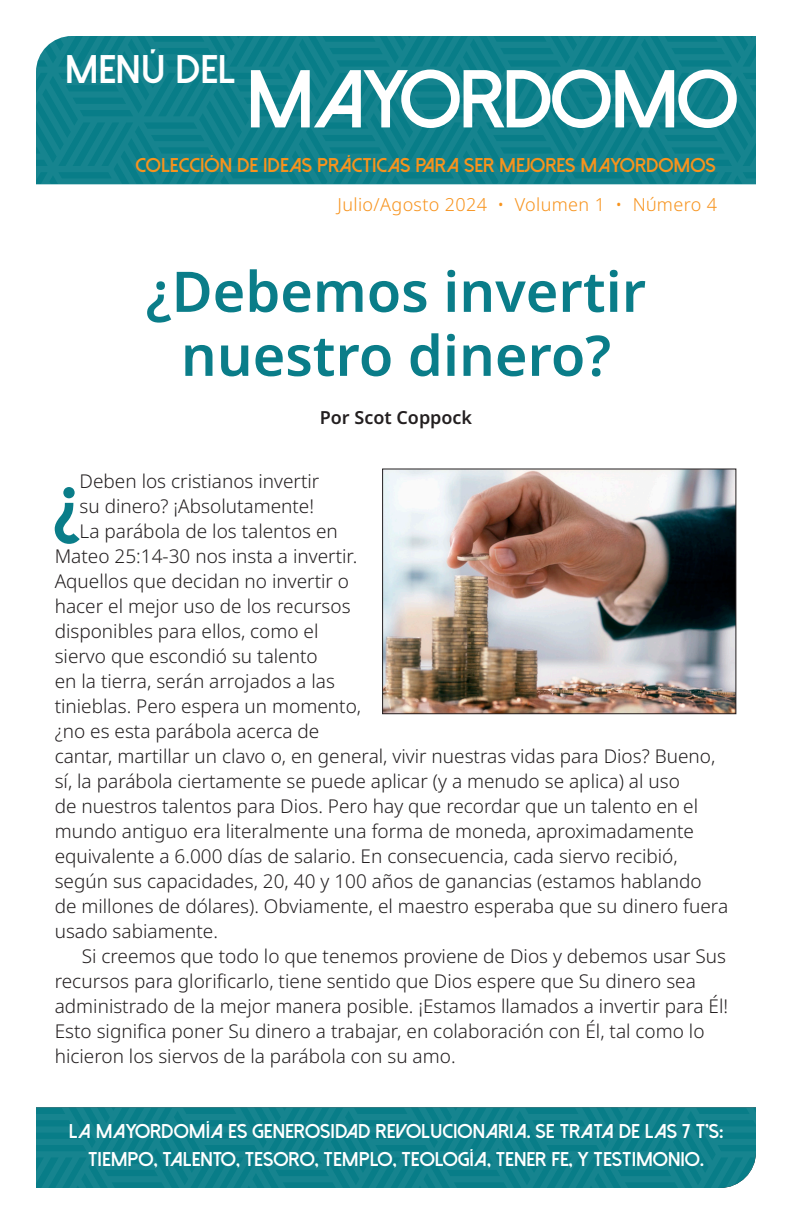
<style>
.page{position:relative;width:792px;height:1224px;background:#fff}
.page>*{position:absolute;margin:0;border:0;box-sizing:border-box;transform-origin:0 0}
.t1{font:800 82px "Dolce Vita";letter-spacing:-.03em;color:#fff}
.Body_Copy-Drop_Cap{font:800 80px "Dolce Vita";color:#0a7d89}
.t2{font:600 56px "Noto Sans";color:#0a7d89}
.t3{font:800 40px "Dolce Vita";color:#fff}
.t4{font:800 20px "Dolce Vita";color:#fff}
.t5{font:800 20px "Dolce Vita";color:#f7931d}
.Body_Copy-Drop_Cap-2{font:300 19px "Noto Sans";color:#231f20}
.Body_Copy{font:300 19px/25px "Noto Sans";color:#231f20}
.t6{font:300 18px "Noto Sans";letter-spacing:.02em;color:#f7931d}
.t7{font:600 18px "Noto Sans";color:#231f20}
</style>
<div class="page">
<svg style="left:36px;top:36px;width:720px;height:148px;background:#10818c"></svg>
<img style="left:384px;top:470px;width:350px;height:242px">
<div style="left:382px;top:468px;width:354px;height:246px;border:1px solid #231f20"></div>
<svg style="left:36px;top:1107px;width:720px;height:81px;background:#10818c"></svg>
<p class="t3" style="left:65px;top:49px;width:172px">MENÚ DEL</p>
<p class="t1" style="left:246px;top:58px;width:495px">MAYORDOMO</p>
<p class="t5" style="left:135px;top:155px;width:582px">COLECCIÓN DE IDEAS PRÁCTICAS PARA SER MEJORES MAYORDOMOS</p>
<p class="t6" style="left:338px;top:192px;width:381px">Julio/Agosto 2024 • Volumen 1 • NÚmero 4</p>
<p class="t2" style="left:146px;top:252px;width:502px">¿Debemos invertir</p>
<p class="t2" style="left:181px;top:316px;width:432px">nuestro dinero?</p>
<p class="t7" style="left:320px;top:404px;width:154px">Por Scot Coppock</p>
<p class="Body_Copy-Drop_Cap-2" style="left:80px;top:468px;width:241px">Deben los cristianos invertir</p>
<p class="Body_Copy-Drop_Cap-2" style="left:80px;top:493px;width:236px">su dinero? ¡Absolutamente!</p>
<p class="Body_Copy-Drop_Cap-2" style="left:80px;top:518px;width:260px">La parábola de los talentos en</p>
<p class="Body_Copy-Drop_Cap-2" style="left:55px;top:543px;width:304px">Mateo 25:14-30 nos insta a invertir.</p>
<p class="Body_Copy-Drop_Cap-2" style="left:55px;top:568px;width:296px">Aquellos que decidan no invertir o</p>
<p class="Body_Copy-Drop_Cap-2" style="left:55px;top:593px;width:297px">hacer el mejor uso de los recursos</p>
<p class="Body_Copy-Drop_Cap-2" style="left:55px;top:618px;width:265px">disponibles para ellos, como el</p>
<p class="Body_Copy-Drop_Cap-2" style="left:55px;top:643px;width:265px">siervo que escondió su talento</p>
<p class="Body_Copy-Drop_Cap-2" style="left:55px;top:668px;width:282px">en la tierra, serán arrojados a las</p>
<p class="Body_Copy-Drop_Cap-2" style="left:55px;top:693px;width:308px">tinieblas. Pero espera un momento,</p>
<p class="Body_Copy-Drop_Cap-2" style="left:55px;top:718px;width:266px">¿no es esta parábola acerca de</p>
<p class="Body_Copy-Drop_Cap-2" style="left:55px;top:743px;width:662px">cantar, martillar un clavo o, en general, vivir nuestras vidas para Dios? Bueno,</p>
<p class="Body_Copy-Drop_Cap-2" style="left:55px;top:768px;width:627px">sí, la parábola ciertamente se puede aplicar (y a menudo se aplica) al uso</p>
<p class="Body_Copy-Drop_Cap-2" style="left:55px;top:793px;width:645px">de nuestros talentos para Dios. Pero hay que recordar que un talento en el</p>
<p class="Body_Copy-Drop_Cap-2" style="left:55px;top:818px;width:641px">mundo antiguo era literalmente una forma de moneda, aproximadamente</p>
<p class="Body_Copy-Drop_Cap-2" style="left:55px;top:843px;width:625px">equivalente a 6.000 días de salario. En consecuencia, cada siervo recibió,</p>
<p class="Body_Copy-Drop_Cap-2" style="left:55px;top:868px;width:649px">según sus capacidades, 20, 40 y 100 años de ganancias (estamos hablando</p>
<p class="Body_Copy-Drop_Cap-2" style="left:55px;top:893px;width:675px">de millones de dólares). Obviamente, el maestro esperaba que su dinero fuera</p>
<p class="Body_Copy-Drop_Cap-2" style="left:55px;top:918px;width:165px">usado sabiamente.</p>
<p class="Body_Copy" style="left:55px;top:944px;width:675px;text-indent:27px">Si creemos que todo lo que tenemos proviene de Dios y debemos usar Sus recursos para glorificarlo, tiene sentido que Dios espere que Su dinero sea administrado de la mejor manera posible. ¡Estamos llamados a invertir para Él!<br>Esto significa poner Su dinero a trabajar, en colaboración con Él, tal como lo hicieron los siervos de la parábola con su amo.</p>
<p class="Body_Copy-Drop_Cap" style="left:52px;top:463px;width:29px">¿</p>
<p class="t4" style="left:69px;top:1121px;width:656px">LA MAYORDOMÍA ES GENEROSIDAD REVOLUCIONARIA. SE TRATA DE LAS 7 T’S:</p>
<p class="t4" style="left:88px;top:1149px;width:617px">TIEMPO, TALENTO, TESORO, TEMPLO, TEOLOGÍA, TENER FE, Y TESTIMONIO.</p>
</div>
